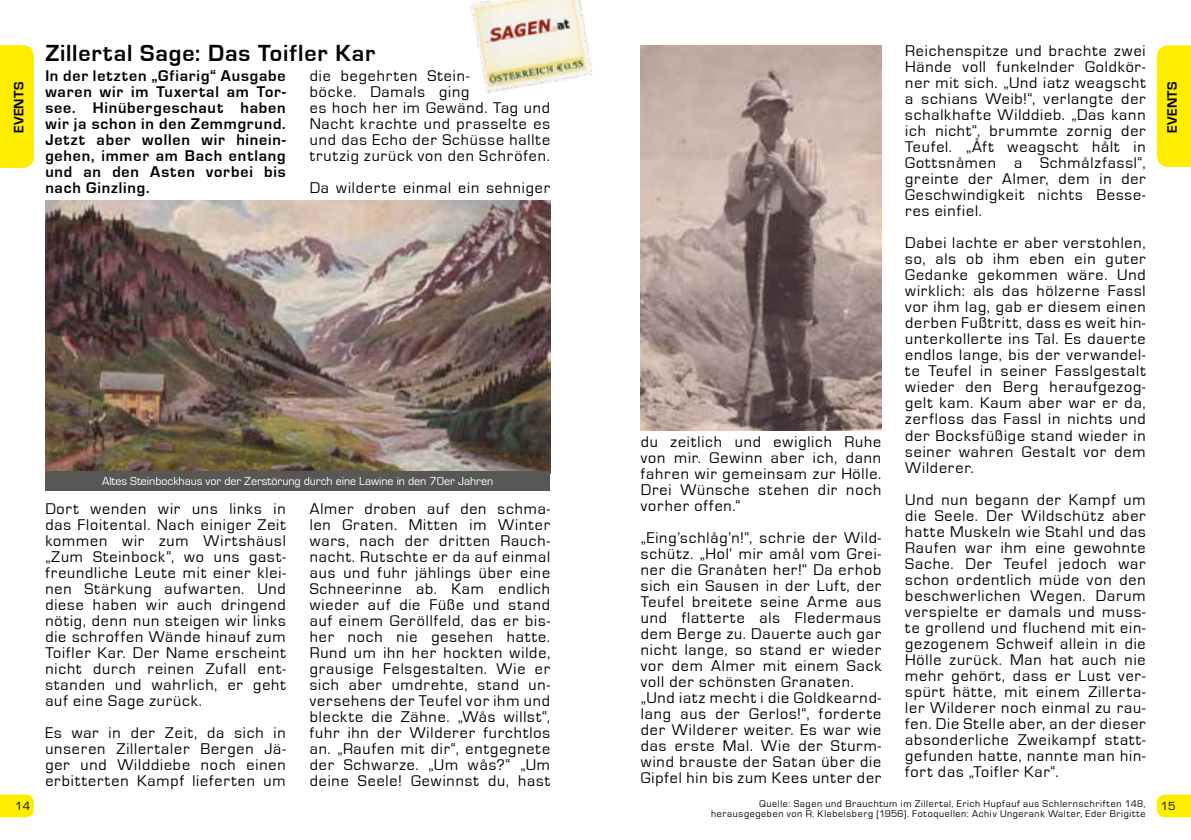
<style>
.page{position:relative;width:1191px;height:840px;background:#fff}
.page>*{position:absolute;margin:0;border:0;box-sizing:border-box;transform-origin:0 0}
.t1{font:700 24px "Eurostile";letter-spacing:.035em;color:#000}
.t2{font:16px/16px "Eurostile";letter-spacing:.055em;color:#000;text-align:justify}
.t3{font:700 16px/16px "Eurostile";letter-spacing:.055em;color:#000;text-align:justify}
.t4{font:700 14px "Eurostile";letter-spacing:.02em;color:#000}
.t5{font:12px "Eurostile";color:#fff}
.t6{font:12px "Eurostile";color:#000}
.t7{font:10px/10px "Eurostile";letter-spacing:.065em;color:#000;text-align:right}
</style>
<div class="page">
<img style="left:470px;top:0;width:123px;height:94px">
<div style="left:0;top:45px;width:34px;height:123px;background:#ffed00"></div>
<svg style="left:0;top:794px;width:34px;height:22px"></svg>
<img style="left:641px;top:45px;width:240px;height:385px">
<img style="left:45px;top:200px;width:505px;height:271px">
<svg style="left:1157px;top:794px;width:34px;height:22px"></svg>
<div style="left:1157px;top:45px;width:34px;height:122px;background:#ffed00"></div>
<div style="left:45px;top:471px;width:505px;height:19px;background:#575756"></div>
<p class="t4" style="left:11px;top:133px;width:53px;rotate:-90deg">EVENTS</p>
<h1 class="t1" style="left:45px;top:40px;width:331px">Zillertal Sage: Das Toifler Kar</h1>
<p class="t3" style="left:45px;top:68px;width:242px">In der letzten „Gfiarig“ Ausgabe waren wir im Tuxertal am Tor&shy;see. Hinübergeschaut haben wir ja schon in den Zemmgrund.<br>Jetzt aber wollen wir hinein&shy;gehen, immer am Bach entlang und an den Asten vorbei bis nach Ginzling.</p>
<p class="t2" style="left:310px;top:68px;width:242px;text-align:left">die begehrten Stein-<br>böcke. Damals ging<br>es hoch her im Gewänd. Tag und<br>Nacht krachte und prasselte es und das Echo der Schüsse hallte trutzig zurück von den Schröfen.</p>
<p class="t2" style="left:310px;top:180px;width:242px">Da wilderte einmal ein sehniger</p>
<p class="t6" style="left:15px;top:799px;width:16px">14</p>
<p class="t5" style="left:102px;top:474px;width:393px">Altes Steinbockhaus vor der Zerstörung durch eine Lawine in den 70er Jahren</p>
<p class="t2" style="left:45px;top:500px;width:242px">Dort wenden wir uns links in das Floitental. Nach einiger Zeit kommen wir zum Wirtshäusl „Zum Steinbock“, wo uns gast&shy;freundliche Leute mit einer klei&shy;nen Stärkung aufwarten. Und diese haben wir auch dringend nötig, denn nun steigen wir links die schroffen Wände hinauf zum Toifler Kar. Der Name erscheint nicht durch reinen Zufall ent&shy;standen und wahrlich, er geht auf eine Sage zurück.</p>
<p class="t2" style="left:45px;top:724px;width:242px">Es war in der Zeit, da sich in unseren Zillertaler Bergen Jä&shy;ger und Wilddiebe noch einen erbitterten Kampf lieferten um</p>
<p class="t2" style="left:310px;top:500px;width:242px">Almer droben auf den schma&shy;len Graten. Mitten im Winter wars, nach der dritten Rauch&shy;nacht. Rutschte er da auf einmal aus und fuhr jählings über eine Schneerinne ab. Kam endlich wieder auf die Füße und stand auf einem Geröllfeld, das er bis&shy;her noch nie gesehen hatte.<br>Rund um ihn her hockten wilde, grausige Felsgestalten. Wie er sich aber umdrehte, stand un&shy;versehens der Teufel vor ihm und bleckte die Zähne. „Wås willst“, fuhr ihn der Wilderer furchtlos an. „Raufen mit dir“, entgegnete der Schwarze. „Um wås?“ „Um deine Seele! Gewinnst du, hast</p>
<p class="t2" style="left:641px;top:434px;width:242px">du zeitlich und ewiglich Ruhe von mir. Gewinn aber ich, dann fahren wir gemeinsam zur Hölle.<br>Drei Wünsche stehen dir noch vorher offen.“</p>
<p class="t2" style="left:641px;top:530px;width:242px;text-align:left">„Eing’schlåg’n!“, schrie der Wild&shy;schütz. „Hol‘ mir amål vom Grei&shy;ner die Granåten her!“ Da erhob sich ein Sausen in der Luft, der<br>Teufel breitete seine Arme aus und flatterte als Fledermaus dem Berge zu. Dauerte auch gar nicht lange, so stand er wieder vor dem Almer mit einem Sack voll der schönsten Granaten. „Und iatz mecht i die Goldkearnd&shy;lang aus der Gerlos!“, forderte der Wilderer weiter. Es war wie das erste Mal. Wie der Sturm&shy;wind brauste der Satan über die<br>Gipfel hin bis zum Kees unter der</p>
<p class="t2" style="left:905px;top:43px;width:242px">Reichenspitze und brachte zwei Hände voll funkelnder Goldkör&shy;ner mit sich. „Und iatz weagscht a schians Weib!“, verlangte der schalkhafte Wilddieb. „Das kann ich nicht“, brummte zornig der Teufel. „Åft weagscht hålt in Gottsnåmen a Schmålzfassl“, greinte der Almer, dem in der Geschwindigkeit nichts Besse&shy;res einfiel.</p>
<p class="t2" style="left:905px;top:235px;width:242px">Dabei lachte er aber verstohlen, so, als ob ihm eben ein guter Gedanke gekommen wäre. Und wirklich: als das hölzerne Fassl vor ihm lag, gab er diesem einen derben Fußtritt, dass es weit hin&shy;unterkollerte ins Tal. Es dauerte endlos lange, bis der verwandel&shy;te Teufel in seiner Fasslgestalt wieder den Berg heraufgezog&shy;gelt kam. Kaum aber war er da, zerfloss das Fassl in nichts und der Bocksfüßige stand wieder in seiner wahren Gestalt vor dem Wilderer.</p>
<p class="t2" style="left:905px;top:491px;width:242px">Und nun begann der Kampf um die Seele. Der Wildschütz aber hatte Muskeln wie Stahl und das Raufen war ihm eine gewohnte Sache. Der Teufel jedoch war schon ordentlich müde von den beschwerlichen Wegen. Darum verspielte er damals und muss&shy;te grollend und fluchend mit ein&shy;gezogenem Schweif allein in die Hölle zurück. Man hat auch nie mehr gehört, dass er Lust ver&shy;spürt hätte, mit einem Zillerta&shy;ler Wilderer noch einmal zu rau&shy;fen. Die Stelle aber, an der dieser absonderliche Zweikampf statt&shy;gefunden hatte, nannte man hin&shy;fort das „Toifler Kar“.</p>
<p class="t7" style="left:711px;top:798px;width:436px">Quelle: Sagen und Brauchtum im Zillertal, Erich Hupfauf aus Schlernschriften 148, herausgegeben von R. Klebelsberg (1956). Fotoquellen: Achiv Ungerank Walter, Eder Brigitte</p>
<p class="t4" style="left:1164px;top:132px;width:53px;rotate:-90deg">EVENTS</p>
<p class="t6" style="left:1161px;top:799px;width:16px">15</p>
</div>
